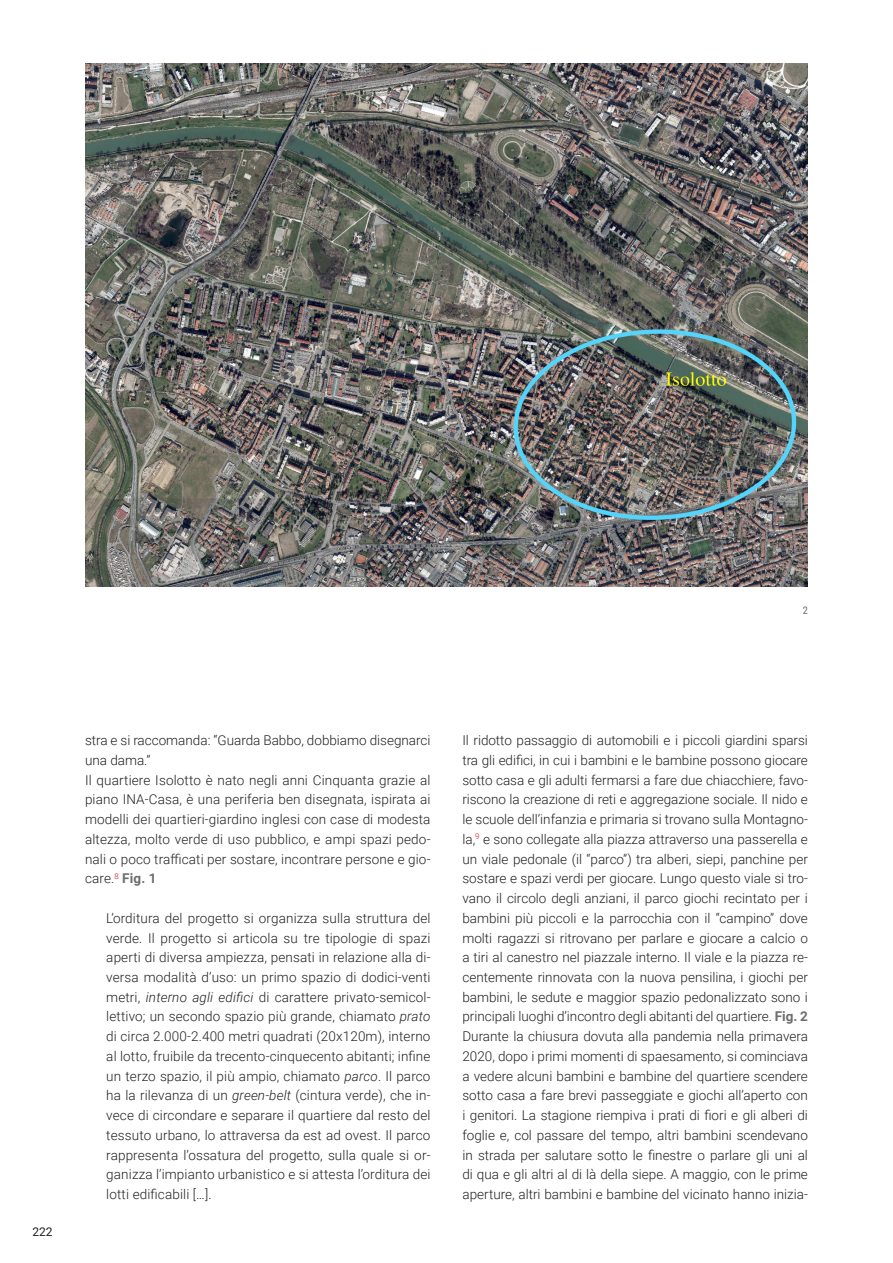
<style>
.page{position:relative;width:893px;height:1263px;background:#fff}
.page>*{position:absolute;margin:0;border:0;box-sizing:border-box;transform-origin:0 0}
.Di_default{font:300 13.5px/19.8px "Roboto";color:#231f20;text-align:justify}
.Corpo{font:300 13.5px/19.8px "Roboto";color:#231f20;text-align:justify}
.t1{font:12px "Roboto";color:#231f20}
.paper{font:10.5px "Roboto Condensed";color:#6c6d70}
.s1{font-weight:700;color:#6c6d70}
.s2{font-style:italic}
</style>
<div class="page">
<img style="left:85px;top:64px;width:723px;height:522px">
<p class="paper" style="left:803px;top:603px;width:7px">2</p>
<p class="t1" style="left:32px;top:1223px;width:22px">222</p>
<p class="Di_default" style="left:85px;top:730px;width:347px">stra e si raccomanda: “Guarda Babbo, dobbiamo disegnarci una dama.”</p>
<p class="Di_default" style="left:85px;top:769px;width:347px">Il quartiere Isolotto è nato negli anni Cinquanta grazie al piano INA-Casa, è una periferia ben disegnata, ispirata ai modelli dei quartieri-giardino inglesi con case di modesta altezza, molto verde di uso pubblico, e ampi spazi pedo&shy;nali o poco trafficati per sostare, incontrare persone e gio&shy;care.<sup>8</sup> <span class="s1">Fig. 1</span></p>
<p class="Di_default" style="left:106px;top:907px;width:326px">L’orditura del progetto si organizza sulla struttura del verde. Il progetto si articola su tre tipologie di spazi aperti di diversa ampiezza, pensati in relazione alla di&shy;versa modalità d’uso: un primo spazio di dodici-venti metri, <span class="s2">interno agli edifici</span> di carattere privato-semicol&shy;lettivo; un secondo spazio più grande, chiamato <span class="s2">prato </span>di circa 2.000-2.400 metri quadrati (20x120m), interno al lotto, fruibile da trecento-cinquecento abitanti; infine un terzo spazio, il più ampio, chiamato <span class="s2">parco</span>. Il parco ha la rilevanza di un <span class="s2">green-belt</span> (cintura verde), che in&shy;vece di circondare e separare il quartiere dal resto del tessuto urbano, lo attraversa da est ad ovest. Il parco rappresenta l’ossatura del progetto, sulla quale si or&shy;ganizza l’impianto urbanistico e si attesta l’orditura dei lotti edificabili […].</p>
<p class="Corpo" style="left:462px;top:730px;width:347px">Il ridotto passaggio di automobili e i piccoli giardini sparsi tra gli edifici, in cui i bambini e le bambine possono giocare sotto casa e gli adulti fermarsi a fare due chiacchiere, favo&shy;riscono la creazione di reti e aggregazione sociale. Il nido e le scuole dell’infanzia e primaria si trovano sulla Montagno&shy;la,<sup>9</sup> e sono collegate alla piazza attraverso una passerella e un viale pedonale (il “parco”) tra alberi, siepi, panchine per sostare e spazi verdi per giocare. Lungo questo viale si tro&shy;vano il circolo degli anziani, il parco giochi recintato per i bambini più piccoli e la parrocchia con il “campino” dove molti ragazzi si ritrovano per parlare e giocare a calcio o a tiri al canestro nel piazzale interno. Il viale e la piazza re&shy;centemente rinnovata con la nuova pensilina, i giochi per bambini, le sedute e maggior spazio pedonalizzato sono i principali luoghi d’incontro degli abitanti del quartiere. <span class="s1">Fig. 2</span></p>
<p class="Di_default" style="left:462px;top:1026px;width:347px">Durante la chiusura dovuta alla pandemia nella primavera 2020, dopo i primi momenti di spaesamento, si cominciava a vedere alcuni bambini e bambine del quartiere scendere sotto casa a fare brevi passeggiate e giochi all’aperto con i genitori. La stagione riempiva i prati di fiori e gli alberi di foglie e, col passare del tempo, altri bambini scendevano in strada per salutare sotto le finestre o parlare gli uni al di qua e gli altri al di là della siepe. A maggio, con le prime aperture, altri bambini e bambine del vicinato hanno inizia-</p>
</div>
